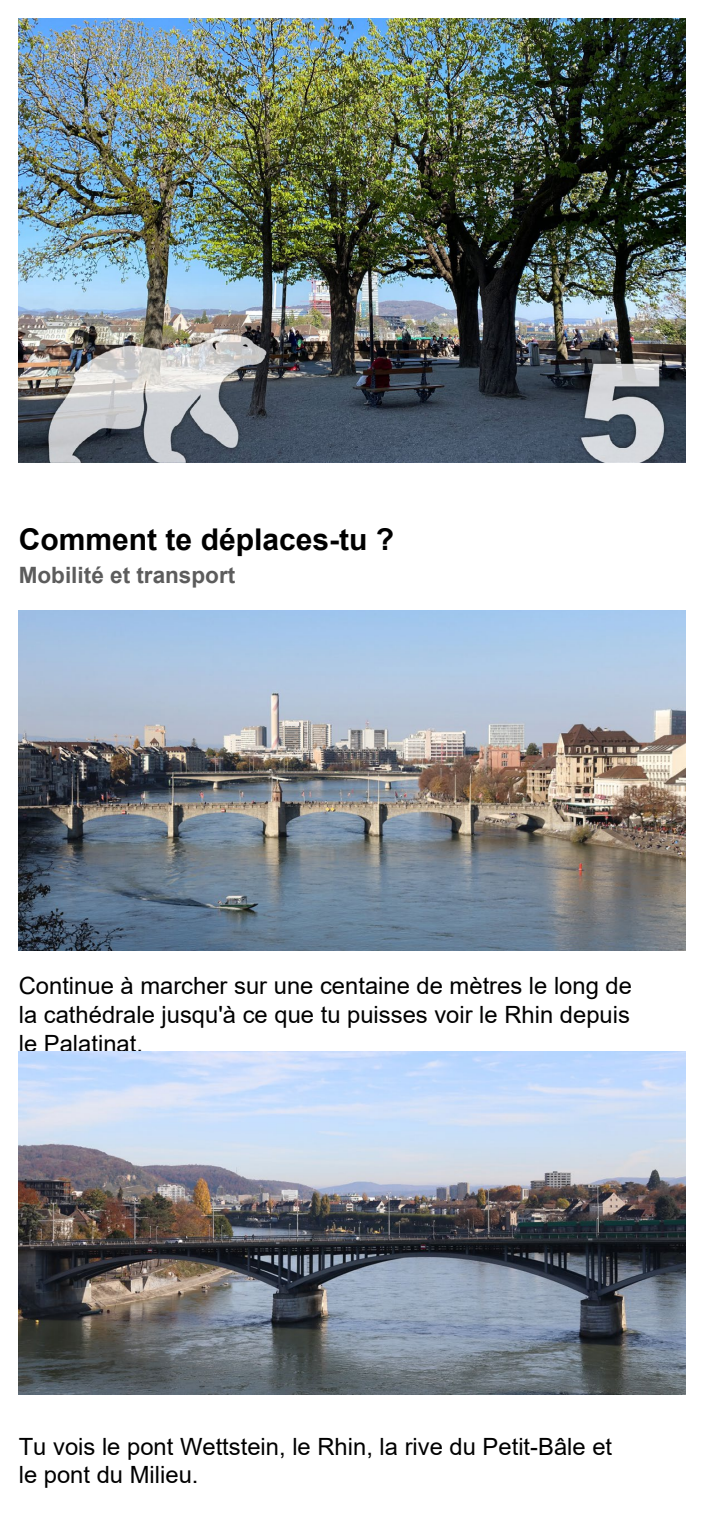
<style>
.page{position:relative;width:704px;height:1523px;background:#fff}
.page>*{position:absolute;margin:0;border:0;box-sizing:border-box;transform-origin:0 0}
.t1{font:700 30px "Arial";color:#000}
.t2{font:23.75px/28.8px "Arial";color:#000;text-align:justify}
.t3{font:700 22.5px "Arial";color:#5c5c5c}
</style>
<div class="page">
<img style="left:19px;top:19px;width:665px;height:444px">
<img style="left:19px;top:610px;width:665px;height:340px">
<img style="left:19px;top:1052px;width:665px;height:342px">
<p class="t1" style="left:19px;top:518px;width:377px">Comment te déplaces-tu ?</p>
<p class="t3" style="left:19px;top:559px;width:218px">Mobilité et transport</p>
<p class="t2" style="left:19px;top:971px;width:614px">Continue à marcher sur une centaine de mètres le long de la cathédrale jusqu'à ce que tu puisses voir le Rhin depuis le Palatinat.</p>
<p class="t2" style="left:19px;top:1431px;width:594px">Tu vois le pont Wettstein, le Rhin, la rive du Petit-Bâle et le pont du Milieu.</p>
</div>
